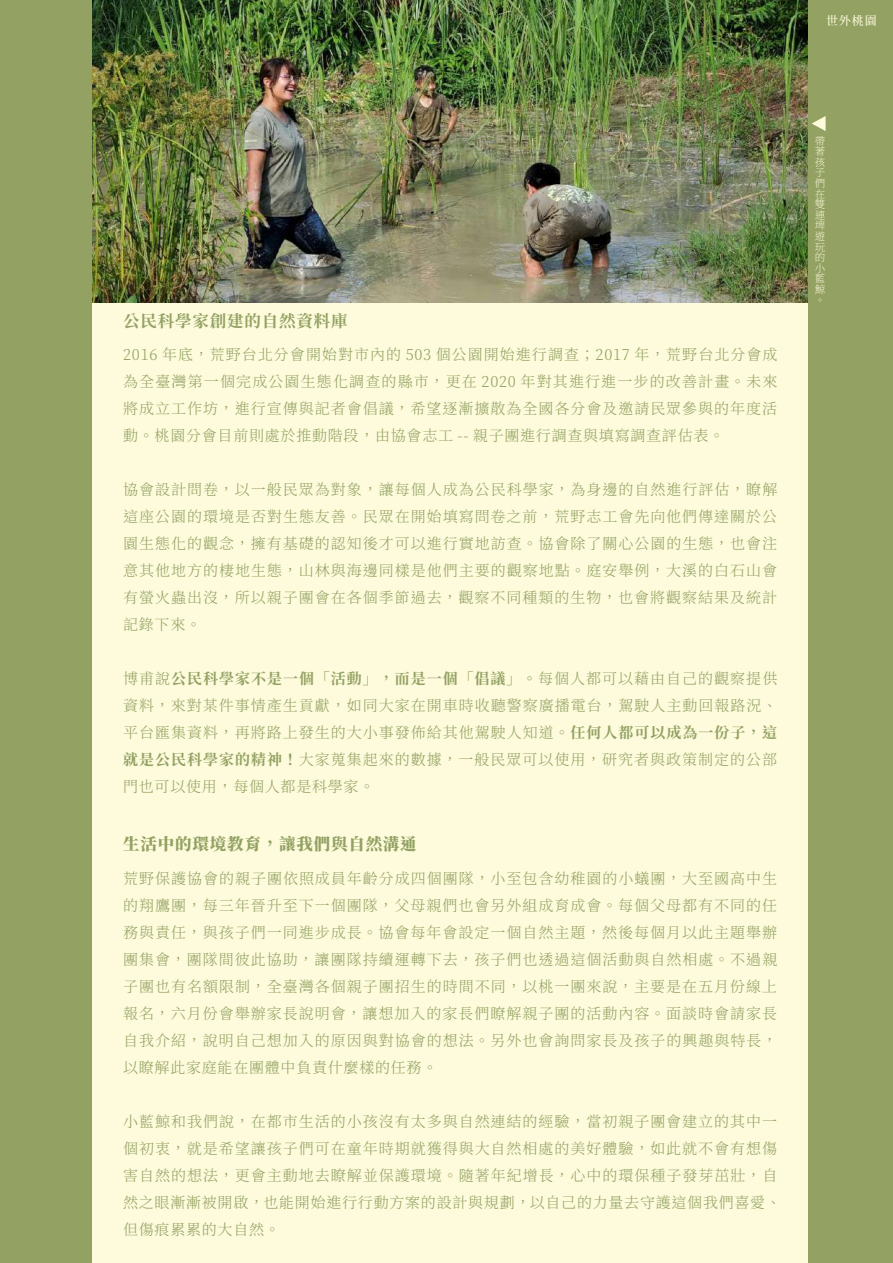
<style>
.page{position:relative;width:893px;height:1263px;background:#93a163}
.page>*{position:absolute;margin:0;border:0;box-sizing:border-box;transform-origin:0 0}
.t1{font:900 16.5px "Noto Serif CJ Ktc";letter-spacing:.05em;color:#93a163}
.t2{font:700 16.5px "Noto Serif CJ Ktc";letter-spacing:.05em;color:#93a163}
.t3{font:300 15px/27px "Noto Serif CJ Ktc";letter-spacing:.065em;color:#93a163;text-align:justify}
.t4{font:500 12px "Noto Serif CJ Ktc";color:#fdfbdb}
.t5{font:200 10.5px/10.6px "Noto Serif CJ Ktc";color:#fdfbdb;text-align:justify}
.s1{font-weight:700}
</style>
<div class="page">
<svg style="left:812px;top:116px;width:13px;height:15px"></svg>
<img style="left:92px;top:0;width:716px;height:303px">
<div style="left:92px;top:303px;width:716px;height:960px;background:#fdfbdb"></div>
<p class="t4" style="left:826px;top:14px;width:52px">世外桃園</p>
<p class="t2" style="left:123px;top:312px;width:226px">公民科學家創建的自然資料庫</p>
<p class="t3" style="left:123px;top:341px;width:656px">2016 年底，荒野台北分會開始對市內的 503 個公園開始進行調查；2017 年，荒野台北分會成為全臺灣第一個完成公園生態化調查的縣市，更在 2020 年對其進行進一步的改善計畫。未來將成立工作坊，進行宣傳與記者會倡議，希望逐漸擴散為全國各分會及邀請民眾參與的年度活動。桃園分會目前則處於推動階段，由協會志工 -- 親子團進行調查與填寫調查評估表。</p>
<p class="t3" style="left:123px;top:476px;width:656px">協會設計問卷，以一般民眾為對象，讓每個人成為公民科學家，為身邊的自然進行評估，瞭解這座公園的環境是否對生態友善。民眾在開始填寫問卷之前，荒野志工會先向他們傳達關於公園生態化的觀念，擁有基礎的認知後才可以進行實地訪查。協會除了關心公園的生態，也會注意其他地方的棲地生態，山林與海邊同樣是他們主要的觀察地點。庭安舉例，大溪的白石山會有螢火蟲出沒，所以親子團會在各個季節過去，觀察不同種類的生物，也會將觀察結果及統計記錄下來。</p>
<p class="t3" style="left:123px;top:665px;width:656px">博甫說<span class="s1">公民科學家不是一個「活動」，而是一個「倡議」。</span>每個人都可以藉由自己的觀察提供資料，來對某件事情產生貢獻，如同大家在開車時收聽警察廣播電台，駕駛人主動回報路況、平台匯集資料，再將路上發生的大小事發佈給其他駕駛人知道。<span class="s1">任何人都可以成為一份子，這就是公民科學家的精神！</span>大家蒐集起來的數據，一般民眾可以使用，研究者與政策制定的公部門也可以使用，每個人都是科學家。</p>
<p class="t1" style="left:123px;top:834px;width:295px">生活中的環境教育，讓我們與自然溝通</p>
<p class="t3" style="left:123px;top:866px;width:656px">荒野保護協會的親子團依照成員年齡分成四個團隊，小至包含幼稚園的小蟻團，大至國高中生的翔鷹團，每三年晉升至下一個團隊，父母親們也會另外組成育成會。每個父母都有不同的任務與責任，與孩子們一同進步成長。協會每年會設定一個自然主題，然後每個月以此主題舉辦團集會，團隊間彼此協助，讓團隊持續運轉下去，孩子們也透過這個活動與自然相處。不過親子團也有名額限制，全臺灣各個親子團招生的時間不同，以桃一團來說，主要是在五月份線上報名，六月份會舉辦家長說明會，讓想加入的家長們瞭解親子團的活動內容。面談時會請家長自我介紹，說明自己想加入的原因與對協會的想法。另外也會詢問家長及孩子的興趣與特長，以瞭解此家庭能在團體中負責什麼樣的任務。</p>
<p class="t3" style="left:123px;top:1109px;width:659px;text-align:left">小藍鯨和我們說，在都市生活的小孩沒有太多與自然連結的經驗，當初親子團會建立的其中一個初衷，就是希望讓孩子們可在童年時期就獲得與大自然相處的美好體驗，如此就不會有想傷害自然的想法，更會主動地去瞭解並保護環境。隨著年紀增長，心中的環保種子發芽茁壯，自然之眼漸漸被開啟，也能開始進行行動方案的設計與規劃，以自己的力量去守護這個我們喜愛、但傷痕累累的大自然。</p>
<p class="t5" style="left:815px;top:136px;width:12px">帶著孩子們在雙連埤遊玩的小藍鯨。</p>
</div>
